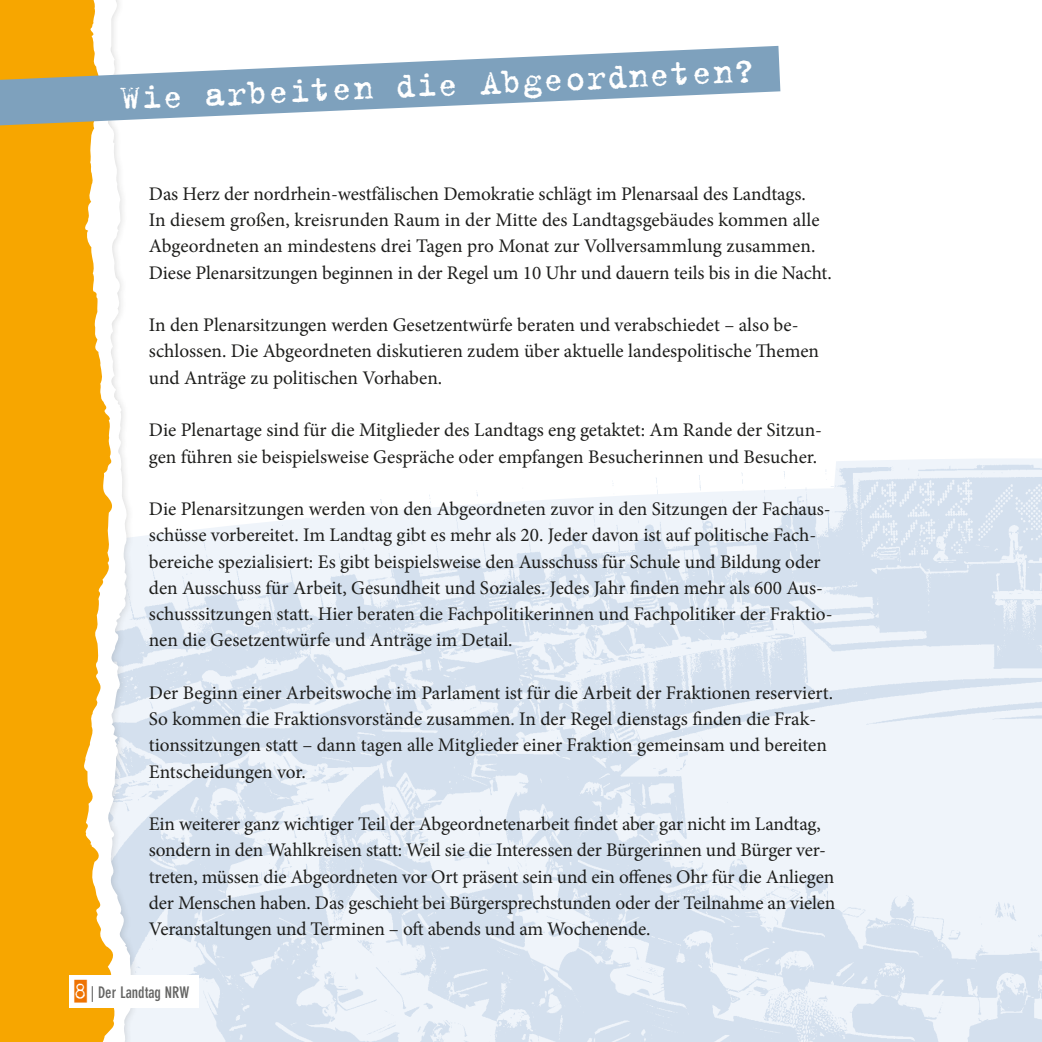
<style>
.page{position:relative;width:1042px;height:1042px;background:#fff}
.page>*{position:absolute;margin:0;border:0;box-sizing:border-box;transform-origin:0 0}
.t1{font:38.5px "Trixie";color:#fff}
.t2{font:19.25px/26.2px "Minion Pro";letter-spacing:-.005em;color:#1d1d1b}
.t3{font:700 condensed 15.75px "DIN Neuzeit Grotesk";color:#646463}
.s1{font-family:"Trixie Cameo";font-weight:400;font-stretch:normal;font-size:22.75px;color:#ee7303}
</style>
<div class="page">
<svg style="left:836px;top:459px;width:206px;height:5px"></svg>
<img style="left:139px;top:464px;width:903px;height:578px">
<div style="left:0;top:0;width:139px;height:1042px;background:#1d1d1b;opacity:.2"></div>
<svg style="left:117px;top:0;width:17px;height:1042px"></svg>
<svg style="left:0;top:0;width:117px;height:1042px;background:#f7af1c"></svg>
<div style="left:69px;top:975px;width:129px;height:33px;background:#fff"></div>
<svg style="left:0;top:21px;width:781px;height:130px"></svg>
<h1 class="t1" style="left:119px;top:70px;width:637px;rotate:-2deg">Wie arbeiten die Abgeordneten?</h1>
<p class="t2" style="left:149px;top:181px;width:684px">Das Herz der nordrhein-westfälischen Demokratie schlägt im Plenarsaal des Landtags.<br>In diesem großen, kreisrunden Raum in der Mitte des Landtagsgebäudes kommen alle Abgeordneten an mindestens drei Tagen pro Monat zur Vollversammlung zusammen.<br>Diese Plenarsitzungen beginnen in der Regel um 10 Uhr und dauern teils bis in die Nacht.</p>
<p class="t2" style="left:149px;top:312px;width:672px">In den Plenarsitzungen werden Gesetzentwürfe beraten und verabschiedet – also be&shy;schlossen. Die Abgeordneten diskutieren zudem über aktuelle landespolitische Themen und Anträge zu politischen Vorhaben.</p>
<p class="t2" style="left:149px;top:417px;width:675px">Die Plenartage sind für die Mitglieder des Landtags eng getaktet: Am Rande der Sitzun&shy;gen führen sie beispielsweise Gespräche oder empfangen Besucherinnen und Besucher.</p>
<p class="t2" style="left:149px;top:496px;width:685px">Die Plenarsitzungen werden von den Abgeordneten zuvor in den Sitzungen der Fachaus&shy;schüsse vorbereitet. Im Landtag gibt es mehr als 20. Jeder davon ist auf politische Fach&shy;bereiche spezialisiert: Es gibt beispielsweise den Ausschuss für Schule und Bildung oder den Ausschuss für Arbeit, Gesundheit und Soziales. Jedes Jahr finden mehr als 600 Aus&shy;schusssitzungen statt. Hier beraten die Fachpolitikerinnen und Fachpolitiker der Fraktio&shy;nen die Gesetzentwürfe und Anträge im Detail.</p>
<p class="t2" style="left:149px;top:679px;width:686px">Der Beginn einer Arbeitswoche im Parlament ist für die Arbeit der Fraktionen reserviert.<br>So kommen die Fraktionsvorstände zusammen. In der Regel dienstags finden die Frak&shy;tionssitzungen statt – dann tagen alle Mitglieder einer Fraktion gemeinsam und bereiten Entscheidungen vor.</p>
<p class="t2" style="left:149px;top:811px;width:688px">Ein weiterer ganz wichtiger Teil der Abgeordnetenarbeit findet aber gar nicht im Landtag, sondern in den Wahlkreisen statt: Weil sie die Interessen der Bürgerinnen und Bürger ver&shy;treten, müssen die Abgeordneten vor Ort präsent sein und ein offenes Ohr für die Anliegen der Menschen haben. Das geschieht bei Bürgersprechstunden oder der Teilnahme an vielen Veranstaltungen und Terminen – oft abends und am Wochenende.</p>
<p class="t3" style="left:74px;top:983px;width:116px"><span class="s1">8</span> | Der Landtag NRW</p>
</div>
